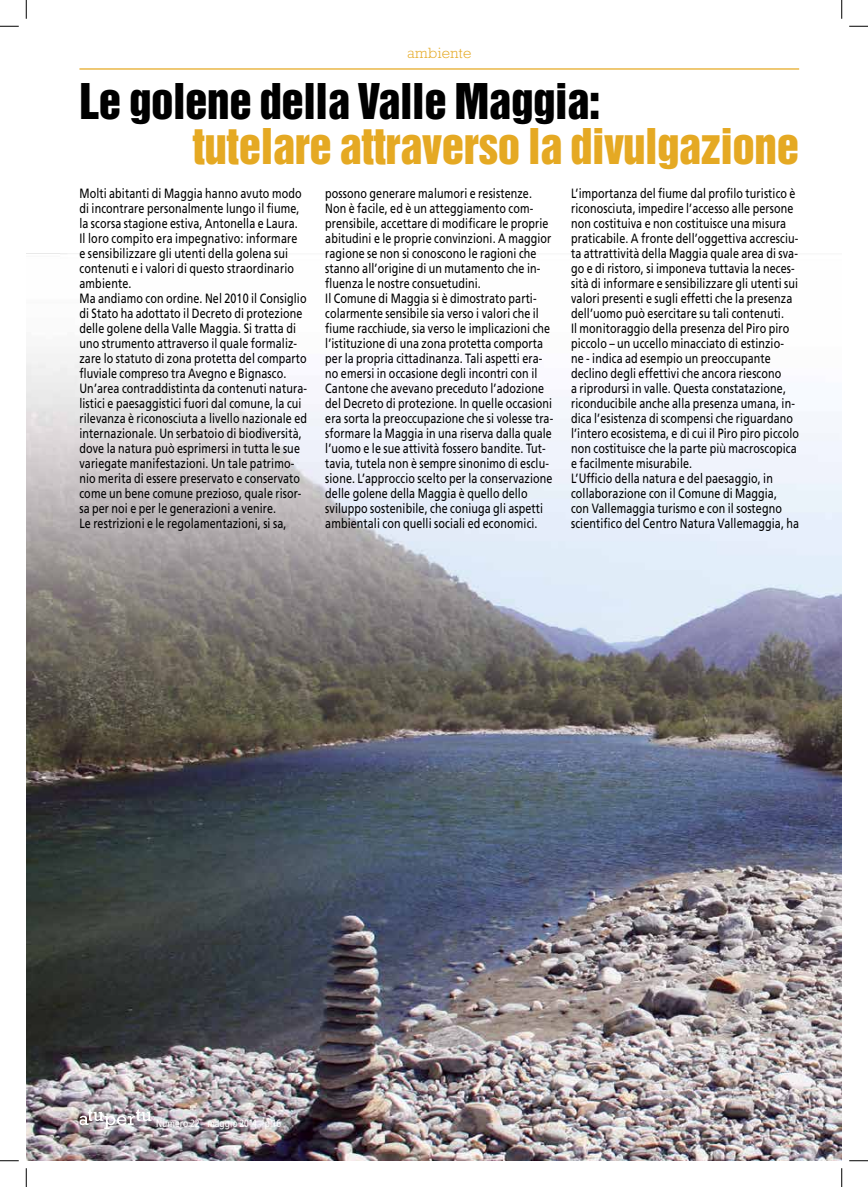
<style>
.page{position:relative;width:868px;height:1187px;background:#fff}
.page>*{position:absolute;margin:0;border:0;box-sizing:border-box;transform-origin:0 0}
.t1{font:45px "Helvetica Inserat LT Std";letter-spacing:-.01em;color:#e5a923}
.t2{font:45px "Helvetica Inserat LT Std";letter-spacing:-.01em;color:#000}
.t3{font:300 15px "Rockwell Std";letter-spacing:.025em;color:#e5a923}
.t4{font:13.5px/15px "Frutiger LT Std";letter-spacing:.01em;color:#000;scale:.8 1}
.t5{font:10.62px "Frutiger LT Std";color:#fff;scale:.8 1}
</style>
<div class="page">
<img style="left:26px;top:253px;width:815px;height:907px">
<svg style="left:79px;top:1108px;width:73px;height:20px"></svg>
<hr style="left:79px;top:68px;width:720px;height:2px;background:#e5a923">
<svg style="left:0;top:25px;width:19px;height:2px"></svg>
<svg style="left:849px;top:25px;width:18px;height:2px"></svg>
<svg style="left:0;top:1160px;width:19px;height:1px"></svg>
<svg style="left:849px;top:1160px;width:18px;height:1px"></svg>
<svg style="left:25px;top:0;width:2px;height:19px"></svg>
<svg style="left:25px;top:1168px;width:2px;height:18px"></svg>
<svg style="left:841px;top:0;width:1px;height:19px"></svg>
<svg style="left:841px;top:1168px;width:1px;height:18px"></svg>
<p class="t3" style="left:407px;top:44px;width:66px">ambiente</p>
<h1 class="t2" style="left:79px;top:74px;width:522px">Le golene della Valle Maggia:</h1>
<h1 class="t1" style="left:192px;top:119px;width:608px">tutelare attraverso la divulgazione</h1>
<p class="t4" style="left:79px;top:185px;width:286px">Molti abitanti di Maggia hanno avuto modo di incontrare personalmente lungo il fiume, la scorsa stagione estiva, Antonella e Laura.<br>Il loro compito era impegnativo: informare<br>e sensibilizzare gli utenti della golena sui contenuti e i valori di questo straordinario ambiente.<br>Ma andiamo con ordine. Nel 2010 il Consiglio di Stato ha adottato il Decreto di protezione delle golene della Valle Maggia. Si tratta di uno strumento attraverso il quale formaliz&shy;zare lo statuto di zona protetta del comparto fluviale compreso tra Avegno e Bignasco.<br>Un’area contraddistinta da contenuti natura&shy;listici e paesaggistici fuori dal comune, la cui rilevanza è riconosciuta a livello nazionale ed internazionale. Un serbatoio di biodiversità, dove la natura può esprimersi in tutta le sue variegate manifestazioni. Un tale patrimo&shy;nio merita di essere preservato e conservato come un bene comune prezioso, quale risor&shy;sa per noi e per le generazioni a venire.<br>Le restrizioni e le regolamentazioni, si sa,</p>
<p class="t4" style="left:325px;top:185px;width:286px">possono generare malumori e resistenze.<br>Non è facile, ed è un atteggiamento com&shy;prensibile, accettare di modificare le proprie abitudini e le proprie convinzioni. A maggior ragione se non si conoscono le ragioni che stanno all’origine di un mutamento che in&shy;fluenza le nostre consuetudini.<br>Il Comune di Maggia si è dimostrato parti&shy;colarmente sensibile sia verso i valori che il fiume racchiude, sia verso le implicazioni che l’istituzione di una zona protetta comporta per la propria cittadinanza. Tali aspetti era&shy;no emersi in occasione degli incontri con il Cantone che avevano preceduto l’adozione del Decreto di protezione. In quelle occasioni era sorta la preoccupazione che si volesse tra&shy;sformare la Maggia in una riserva dalla quale l’uomo e le sue attività fossero bandite. Tut&shy;tavia, tutela non è sempre sinonimo di esclu&shy;sione. L’approccio scelto per la conservazione delle golene della Maggia è quello dello sviluppo sostenibile, che coniuga gli aspetti ambientali con quelli sociali ed economici.</p>
<p class="t4" style="left:571px;top:185px;width:286px">L’importanza del fiume dal profilo turistico è riconosciuta, impedire l’accesso alle persone non costituiva e non costituisce una misura praticabile. A fronte dell’oggettiva accresciu&shy;ta attrattività della Maggia quale area di sva&shy;go e di ristoro, si imponeva tuttavia la neces&shy;sità di informare e sensibilizzare gli utenti sui valori presenti e sugli effetti che la presenza dell’uomo può esercitare su tali contenuti.<br>Il monitoraggio della presenza del Piro piro piccolo – un uccello minacciato di estinzio&shy;ne - indica ad esempio un preoccupante declino degli effettivi che ancora riescono<br>a riprodursi in valle. Questa constatazione, riconducibile anche alla presenza umana, in&shy;dica l’esistenza di scompensi che riguardano l’intero ecosistema, e di cui il Piro piro piccolo non costituisce che la parte più macroscopica e facilmente misurabile.<br>L’Ufficio della natura e del paesaggio, in collaborazione con il Comune di Maggia,<br>con Vallemaggia turismo e con il sostegno scientifico del Centro Natura Vallemaggia, ha</p>
<p class="t5" style="left:156px;top:1116px;width:158px">Numero 22 – maggio 2014 – p 16</p>
</div>
